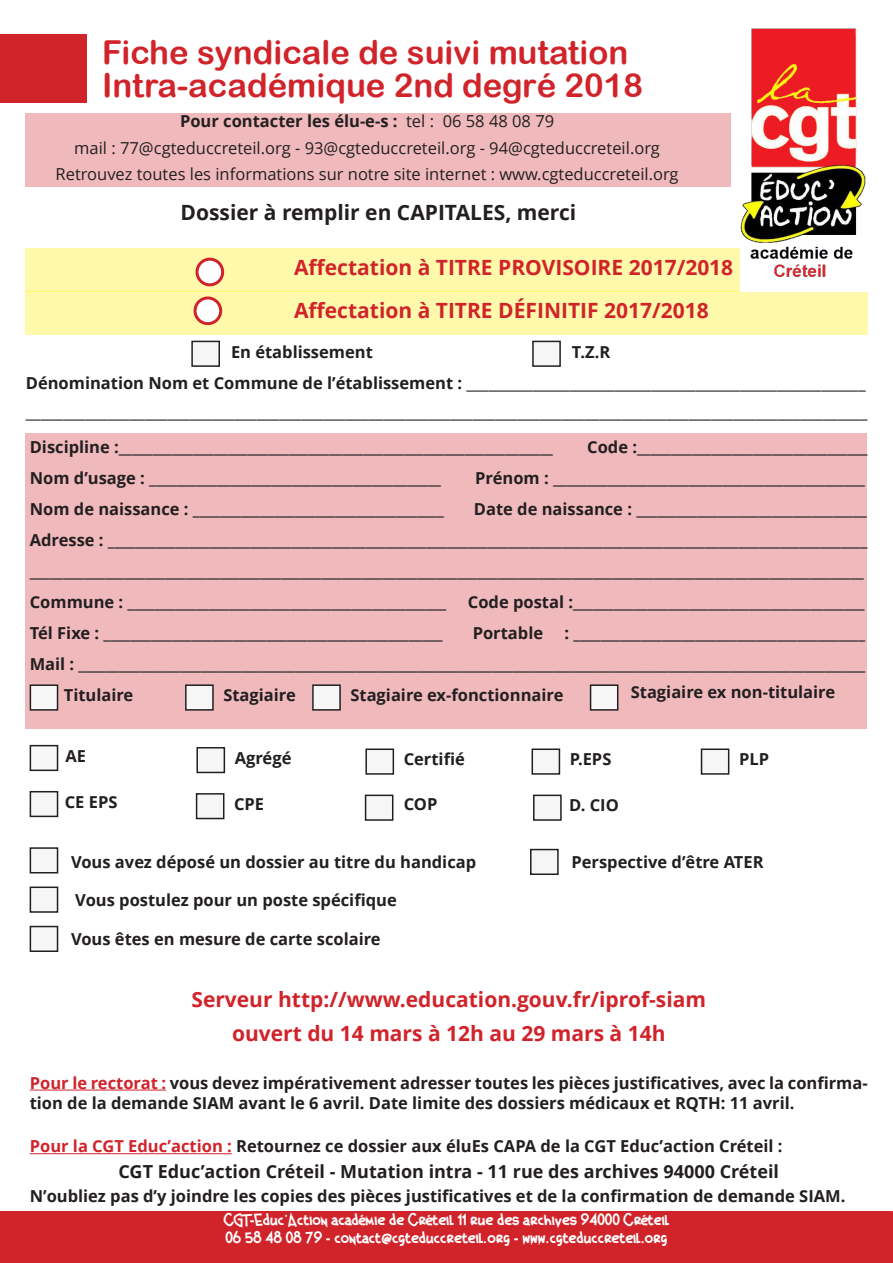
<style>
.page{position:relative;width:893px;height:1263px;background:#fff}
.page>*{position:absolute;margin:0;border:0;box-sizing:border-box;transform-origin:0 0}
.t1{font:33px "Arial Rounded MT Bold";color:#d1232a}
.t2{font:700 21px "Open Sans";color:#d1232a}
.t3{font:700 21px "Open Sans";color:#231f20}
.t4{font:700 18px "Open Sans";color:#231f20}
.t5{font:700 16.5px/19.8px "Open Sans";color:#231f20}
.t6{font:16.5px "Open Sans";color:#231f20}
.t7{font:15px "German Beauty";color:#fff}
.s1{font-weight:400}
.s2{font-weight:700}
.s3{color:#d1232a}
</style>
<div class="page">
<div style="left:25px;top:248px;width:843px;height:44px;background:#fffaab"></div>
<div style="left:25px;top:292px;width:843px;height:43px;background:#fffaab"></div>
<div style="left:26px;top:433px;width:841px;height:296px;background:#f0babd"></div>
<div style="left:26px;top:113px;width:705px;height:73px;background:#f0babd"></div>
<div style="left:0;top:1211px;width:893px;height:52px;background:#d1232a"></div>
<div style="left:0;top:34px;width:86px;height:68px;background:#d1232a"></div>
<hr style="left:30px;top:1090px;width:136px;height:1px;background:#d1232a">
<hr style="left:30px;top:1153px;width:202px;height:1px;background:#d1232a">
<div style="left:192px;top:341px;width:27px;height:25px;background:#f7f6f7"></div>
<div style="left:191px;top:341px;width:29px;height:26px;border:2px solid #231f20"></div>
<div style="left:195px;top:298px;width:26px;height:26px;background:#fff;border-radius:50%"></div>
<div style="left:194px;top:296px;width:28px;height:29px;border:3px solid #d1232a;border-radius:50%"></div>
<div style="left:533px;top:341px;width:27px;height:25px;background:#f7f6f7"></div>
<div style="left:532px;top:341px;width:29px;height:26px;border:2px solid #231f20"></div>
<div style="left:197px;top:259px;width:26px;height:26px;background:#fff;border-radius:50%"></div>
<div style="left:195px;top:258px;width:29px;height:28px;border:3px solid #d1232a;border-radius:50%"></div>
<div style="left:30px;top:685px;width:28px;height:25px;background:#f7f6f7"></div>
<div style="left:30px;top:684px;width:28px;height:27px;border:2px solid #231f20"></div>
<div style="left:186px;top:685px;width:27px;height:25px;background:#f7f6f7"></div>
<div style="left:185px;top:684px;width:29px;height:27px;border:2px solid #231f20"></div>
<div style="left:313px;top:685px;width:27px;height:25px;background:#f7f6f7"></div>
<div style="left:312px;top:684px;width:29px;height:27px;border:2px solid #231f20"></div>
<div style="left:591px;top:685px;width:27px;height:25px;background:#f7f6f7"></div>
<div style="left:590px;top:684px;width:28px;height:27px;border:2px solid #231f20"></div>
<div style="left:30px;top:848px;width:28px;height:25px;background:#f7f6f7"></div>
<div style="left:30px;top:847px;width:28px;height:26px;border:2px solid #231f20"></div>
<div style="left:30px;top:887px;width:28px;height:25px;background:#f7f6f7"></div>
<div style="left:30px;top:886px;width:28px;height:27px;border:2px solid #231f20"></div>
<div style="left:30px;top:746px;width:28px;height:24px;background:#f7f6f7"></div>
<div style="left:30px;top:745px;width:28px;height:26px;border:2px solid #231f20"></div>
<div style="left:197px;top:748px;width:27px;height:24px;background:#f7f6f7"></div>
<div style="left:196px;top:747px;width:29px;height:26px;border:2px solid #231f20"></div>
<div style="left:366px;top:749px;width:27px;height:25px;background:#f7f6f7"></div>
<div style="left:365px;top:748px;width:29px;height:27px;border:2px solid #231f20"></div>
<div style="left:532px;top:749px;width:27px;height:25px;background:#f7f6f7"></div>
<div style="left:531px;top:748px;width:29px;height:27px;border:2px solid #231f20"></div>
<div style="left:701px;top:749px;width:28px;height:25px;background:#f7f6f7"></div>
<div style="left:701px;top:748px;width:28px;height:27px;border:2px solid #231f20"></div>
<div style="left:30px;top:792px;width:28px;height:24px;background:#f7f6f7"></div>
<div style="left:30px;top:791px;width:28px;height:26px;border:2px solid #231f20"></div>
<div style="left:197px;top:794px;width:27px;height:24px;background:#f7f6f7"></div>
<div style="left:196px;top:793px;width:28px;height:26px;border:2px solid #231f20"></div>
<div style="left:366px;top:795px;width:27px;height:25px;background:#f7f6f7"></div>
<div style="left:365px;top:794px;width:28px;height:27px;border:2px solid #231f20"></div>
<div style="left:534px;top:795px;width:27px;height:25px;background:#f7f6f7"></div>
<div style="left:533px;top:794px;width:29px;height:27px;border:2px solid #231f20"></div>
<div style="left:740px;top:26px;width:127px;height:266px;background:#fff"></div>
<img style="left:740px;top:28px;width:126px;height:249px">
<div style="left:30px;top:926px;width:28px;height:25px;background:#f7f6f7"></div>
<div style="left:30px;top:926px;width:28px;height:26px;border:2px solid #231f20"></div>
<div style="left:531px;top:849px;width:27px;height:25px;background:#f7f6f7"></div>
<div style="left:530px;top:849px;width:29px;height:26px;border:2px solid #231f20"></div>
<p class="t1" style="left:102px;top:33px;width:528px">Fiche syndicale de suivi mutation</p>
<p class="t1" style="left:102px;top:66px;width:542px">Intra-académique 2nd degré 2018</p>
<p class="t5" style="left:180px;top:111px;width:376px">Pour contacter les élu-e-s : <span class="s1">tel : 06 58 48 08 79</span></p>
<p class="t6" style="left:74px;top:137px;width:587px">mail : 77@cgteduccreteil.org - 93@cgteduccreteil.org - 94@cgteduccreteil.org</p>
<p class="t6" style="left:56px;top:163px;width:625px">Retrouvez toutes les informations sur notre site internet : www.cgteduccreteil.org</p>
<p class="t3" style="left:181px;top:198px;width:397px">Dossier à remplir en CAPITALES, merci</p>
<p class="t2" style="left:294px;top:253px;width:441px">Affectation à TITRE PROVISOIRE 2017/2018</p>
<p class="t2" style="left:294px;top:296px;width:416px">Affectation à TITRE DÉFINITIF 2017/2018</p>
<p class="t5" style="left:231px;top:341px;width:143px">En établissement</p>
<p class="t5" style="left:572px;top:341px;width:40px">T.Z.R</p>
<p class="t6" style="left:26px;top:372px;width:841px"><span class="s2">Dénomination Nom et Commune de l’établissement :</span> ______________________________________________________</p>
<p class="t6" style="left:26px;top:400px;width:843px">_________________________________________________________________________________________________________________</p>
<p class="t5" style="left:30px;top:436px;width:525px">Discipline :________________________________________________________________</p>
<p class="t5" style="left:587px;top:436px;width:282px">Code :__________________________________</p>
<p class="t5" style="left:30px;top:467px;width:413px">Nom d’usage : ___________________________________________</p>
<p class="t5" style="left:475px;top:467px;width:391px">Prénom : ______________________________________________</p>
<p class="t5" style="left:30px;top:498px;width:416px">Nom de naissance : _____________________________________</p>
<p class="t5" style="left:474px;top:498px;width:394px">Date de naissance : __________________________________</p>
<p class="t5" style="left:30px;top:529px;width:839px">Adresse : ________________________________________________________________________________________________________________</p>
<p class="t5" style="left:30px;top:560px;width:836px">___________________________________________________________________________________________________________________________</p>
<p class="t5" style="left:30px;top:591px;width:418px">Commune : _______________________________________________</p>
<p class="t5" style="left:468px;top:591px;width:398px">Code postal :___________________________________________</p>
<p class="t5" style="left:30px;top:622px;width:414px">Tél Fixe : __________________________________________________</p>
<p class="t5" style="left:473px;top:622px;width:72px">Portable</p>
<p class="t5" style="left:565px;top:622px;width:302px">: ___________________________________________</p>
<p class="t5" style="left:30px;top:653px;width:837px">Mail : ____________________________________________________________________________________________________________________</p>
<p class="t5" style="left:64px;top:685px;width:71px">Titulaire</p>
<p class="t5" style="left:223px;top:685px;width:74px">Stagiaire</p>
<p class="t5" style="left:350px;top:685px;width:214px">Stagiaire ex-fonctionnaire</p>
<p class="t5" style="left:631px;top:682px;width:206px">Stagiaire ex non-titulaire</p>
<p class="t5" style="left:65px;top:745px;width:22px">AE</p>
<p class="t5" style="left:235px;top:748px;width:58px">Agrégé</p>
<p class="t5" style="left:404px;top:749px;width:63px">Certifié</p>
<p class="t5" style="left:570px;top:749px;width:43px">P.EPS</p>
<p class="t5" style="left:739px;top:749px;width:32px">PLP</p>
<p class="t5" style="left:65px;top:791px;width:54px">CE EPS</p>
<p class="t5" style="left:234px;top:794px;width:32px">CPE</p>
<p class="t5" style="left:404px;top:794px;width:35px">COP</p>
<p class="t5" style="left:569px;top:795px;width:51px">D. CIO</p>
<p class="t5" style="left:71px;top:852px;width:407px">Vous avez déposé un dossier au titre du handicap</p>
<p class="t5" style="left:571px;top:852px;width:194px">Perspective d’être ATER</p>
<p class="t5" style="left:75px;top:890px;width:323px">Vous postulez pour un poste spécifique</p>
<p class="t5" style="left:71px;top:929px;width:311px">Vous êtes en mesure de carte scolaire</p>
<p class="t2" style="left:191px;top:984px;width:516px">Serveur http://www.education.gouv.fr/iprof-siam</p>
<p class="t2" style="left:232px;top:1018px;width:435px">ouvert du 14 mars à 12h au 29 mars à 14h</p>
<p class="t5" style="left:30px;top:1072px;width:839px"><span class="s3">Pour le rectorat :</span> vous devez impérativement adresser toutes les pièces justificatives, avec la confirma&shy;tion de la demande SIAM avant le 6 avril. Date limite des dossiers médicaux et RQTH: 11 avril.</p>
<p class="t5" style="left:30px;top:1136px;width:754px"><span class="s3">Pour la CGT Educ’action :</span> Retournez ce dossier aux éluEs CAPA de la CGT Educ’action Créteil :</p>
<p class="t4" style="left:119px;top:1159px;width:662px">CGT Educ’action Créteil - Mutation intra - 11 rue des archives 94000 Créteil</p>
<p class="t5" style="left:30px;top:1186px;width:817px">N’oubliez pas d’y joindre les copies des pièces justificatives et de la confirmation de demande SIAM.</p>
<p class="t7" style="left:224px;top:1212px;width:447px">CGT-Educ’Action académie de Créteil 11 rue des archives 94000 Créteil</p>
<p class="t7" style="left:225px;top:1230px;width:444px">06 58 48 08 79 - contact@cgteduccreteil.org - www.cgteduccreteil.org</p>
</div>
